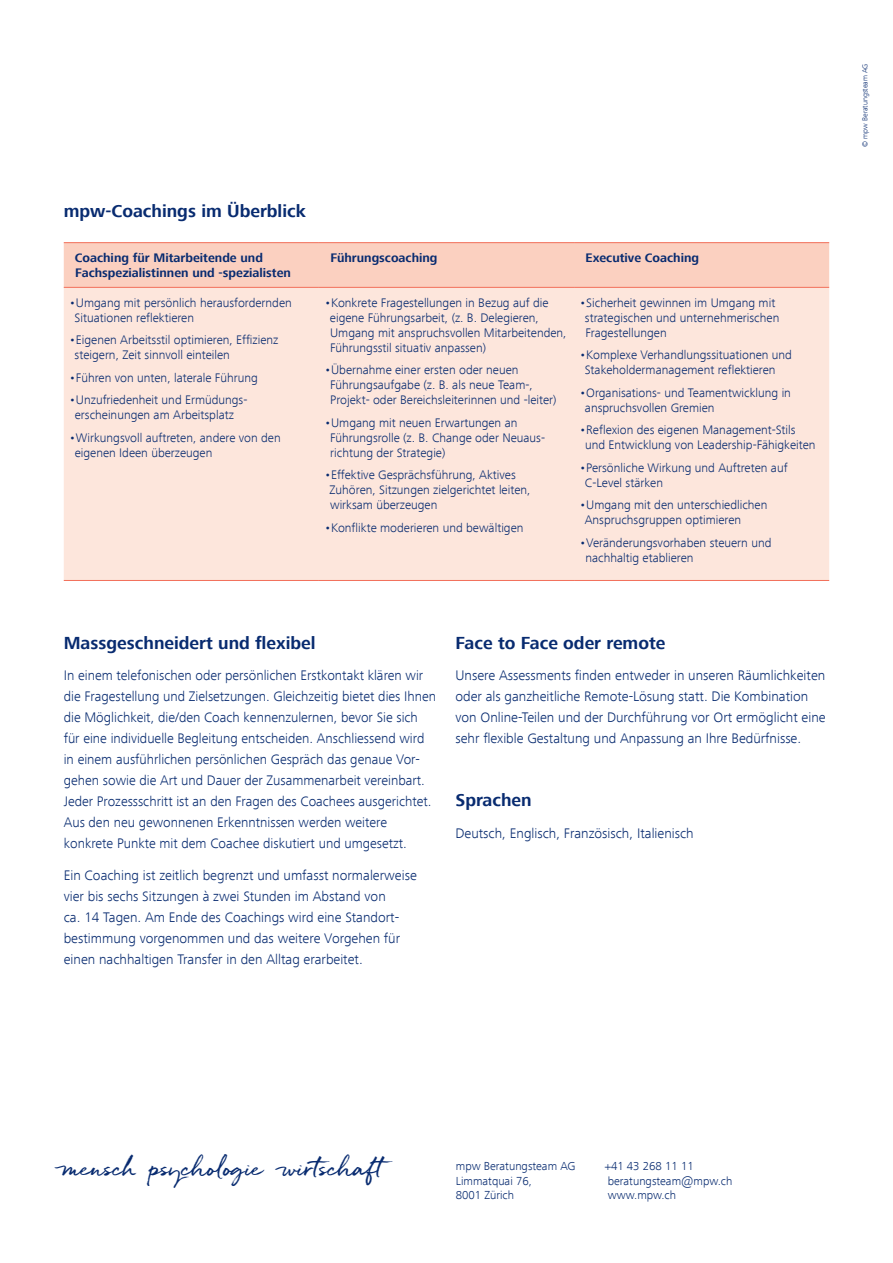
<style>
.page{position:relative;width:893px;height:1263px;background:#fff}
.page>*{position:absolute;margin:0;border:0;box-sizing:border-box;transform-origin:0 0}
.t1{font:24px "Quickbrush";letter-spacing:-.025em;color:#082b70}
.t2{font:700 18px "Frutiger Next Com";color:#082b70}
.t3{font:300 14.25px/21px "Frutiger Next Com";color:#082b70}
.t4{font:300 12.75px/15px "Frutiger Next Com";color:#082b70}
.t5{font:700 12.75px/14.2px "Frutiger Next Com";color:#082b70}
.t6{font:300 12px/14.2px "Frutiger Next Com";color:#082b70}
.t7{font:300 7.5px "Frutiger Next Com";color:#082b70}
</style>
<div class="page">
<div style="left:64px;top:243px;width:765px;height:44px;background:#fbd0c0"></div>
<div style="left:64px;top:288px;width:765px;height:292px;background:#fde6dc"></div>
<hr style="left:64px;top:242px;width:255px;height:1px;background:#f26f59">
<hr style="left:319px;top:242px;width:255px;height:1px;background:#f26f59">
<hr style="left:574px;top:242px;width:255px;height:1px;background:#f26f59">
<hr style="left:64px;top:287px;width:255px;height:1px;background:#f26f59">
<hr style="left:319px;top:287px;width:255px;height:1px;background:#f26f59">
<hr style="left:574px;top:287px;width:255px;height:1px;background:#f26f59">
<hr style="left:64px;top:580px;width:255px;height:1px;background:#f26f59">
<hr style="left:319px;top:580px;width:255px;height:1px;background:#f26f59">
<hr style="left:574px;top:580px;width:255px;height:1px;background:#f26f59">
<h2 class="t2" style="left:64px;top:201px;width:244px">mpw-Coachings im Überblick</h2>
<p class="t5" style="left:75px;top:251px;width:218px">Coaching für Mitarbeitende und<br>Fachspezialistinnen und -spezialisten</p>
<p class="t5" style="left:330px;top:251px;width:109px">Führungscoaching</p>
<p class="t5" style="left:586px;top:251px;width:115px">Executive Coaching</p>
<p class="t4" style="left:75px;top:295px;width:219px;text-indent:-5px">•Umgang mit persönlich herausfordernden<br>Situationen reflektieren</p>
<p class="t4" style="left:75px;top:332px;width:205px;text-indent:-5px">•Eigenen Arbeitsstil optimieren, Effizienz steigern, Zeit sinnvoll einteilen</p>
<p class="t4" style="left:69px;top:370px;width:190px">•Führen von unten, laterale Führung</p>
<p class="t4" style="left:75px;top:392px;width:174px;text-indent:-6px">•Unzufriedenheit und Ermüdungs&shy;erscheinungen am Arbeitsplatz</p>
<p class="t4" style="left:75px;top:430px;width:207px;text-indent:-6px">•Wirkungsvoll auftreten, andere von den eigenen Ideen überzeugen</p>
<p class="t4" style="left:330px;top:295px;width:238px;text-indent:-6px">•Konkrete Fragestellungen in Bezug auf die eigene Führungsarbeit, (z. B. Delegieren, Umgang mit anspruchsvollen Mitarbeitenden, Führungsstil situativ anpassen)</p>
<p class="t4" style="left:330px;top:362px;width:228px;text-indent:-6px">•Übernahme einer ersten oder neuen<br>Führungsaufgabe (z. B. als neue Team-,<br>Projekt- oder Bereichsleiterinnen und -leiter)</p>
<p class="t4" style="left:330px;top:415px;width:216px;text-indent:-6px">•Umgang mit neuen Erwartungen an<br>Führungsrolle (z. B. Change oder Neuaus&shy;richtung der Strategie)</p>
<p class="t4" style="left:330px;top:467px;width:203px;text-indent:-5px">•Effektive Gesprächsführung, Aktives<br>Zuhören, Sitzungen zielgerichtet leiten, wirksam überzeugen</p>
<p class="t4" style="left:324px;top:520px;width:201px">•Konflikte moderieren und bewältigen</p>
<p class="t4" style="left:585px;top:295px;width:196px;text-indent:-5px">•Sicherheit gewinnen im Umgang mit strategischen und unternehmerischen<br>Fragestellungen</p>
<p class="t4" style="left:585px;top:347px;width:209px;text-indent:-5px">•Komplexe Verhandlungssituationen und<br>Stakeholdermanagement reflektieren</p>
<p class="t4" style="left:585px;top:385px;width:208px;text-indent:-5px">•Organisations- und Teamentwicklung in anspruchsvollen Gremien</p>
<p class="t4" style="left:585px;top:422px;width:232px;text-indent:-6px">•Reflexion des eigenen Management-Stils und Entwicklung von Leadership-Fähigkeiten</p>
<p class="t4" style="left:585px;top:460px;width:204px;text-indent:-5px">•Persönliche Wirkung und Auftreten auf<br>C-Level stärken</p>
<p class="t4" style="left:585px;top:497px;width:184px;text-indent:-5px">•Umgang mit den unterschiedlichen<br>Anspruchsgruppen optimieren</p>
<p class="t4" style="left:585px;top:535px;width:188px;text-indent:-6px">•Veränderungsvorhaben steuern und nachhaltig etablieren</p>
<h2 class="t2" style="left:64px;top:633px;width:253px">Massgeschneidert und flexibel</h2>
<p class="t3" style="left:64px;top:665px;width:374px">In einem telefonischen oder persönlichen Erstkontakt klären wir die Fragestellung und Zielsetzungen. Gleichzeitig bietet dies Ihnen die Möglichkeit, die/den Coach kennenzulernen, bevor Sie sich für eine individuelle Begleitung entscheiden. Anschliessend wird in einem ausführlichen persönlichen Gespräch das genaue Vor&shy;gehen sowie die Art und Dauer der Zusammenarbeit vereinbart.<br>Jeder Prozessschritt ist an den Fragen des Coachees ausgerichtet.<br>Aus den neu gewonnenen Erkenntnissen werden weitere konkrete Punkte mit dem Coachee diskutiert und umgesetzt.</p>
<p class="t3" style="left:64px;top:865px;width:355px">Ein Coaching ist zeitlich begrenzt und umfasst normalerweise vier bis sechs Sitzungen à zwei Stunden im Abstand von<br>ca. 14 Tagen. Am Ende des Coachings wird eine Standort&shy;bestimmung vorgenommen und das weitere Vorgehen für einen nachhaltigen Transfer in den Alltag erarbeitet.</p>
<h2 class="t2" style="left:455px;top:633px;width:212px">Face to Face oder remote</h2>
<p class="t3" style="left:455px;top:665px;width:372px">Unsere Assessments finden entweder in unseren Räumlichkeiten oder als ganzheitliche Remote-Lösung statt. Die Kombination von Online-Teilen und der Durchführung vor Ort ermöglicht eine sehr flexible Gestaltung und Anpassung an Ihre Bedürfnisse.</p>
<h2 class="t2" style="left:455px;top:790px;width:78px">Sprachen</h2>
<p class="t3" style="left:455px;top:823px;width:240px">Deutsch, Englisch, Französisch, Italienisch</p>
<p class="t7" style="left:861px;top:146px;width:84px;rotate:-90deg">© mpw Beratungsteam AG</p>
<h1 class="t1" style="left:64px;top:1153px;width:338px">mensch psychologie wirtschaft</h1>
<p class="t6" style="left:456px;top:1159px;width:121px">mpw Beratungsteam AG<br>Limmatquai 76,<br>8001 Zürich</p>
<p class="t6" style="left:605px;top:1159px;width:129px">+41 43 268 11 11 beratungsteam@mpw.ch www.mpw.ch</p>
</div>
